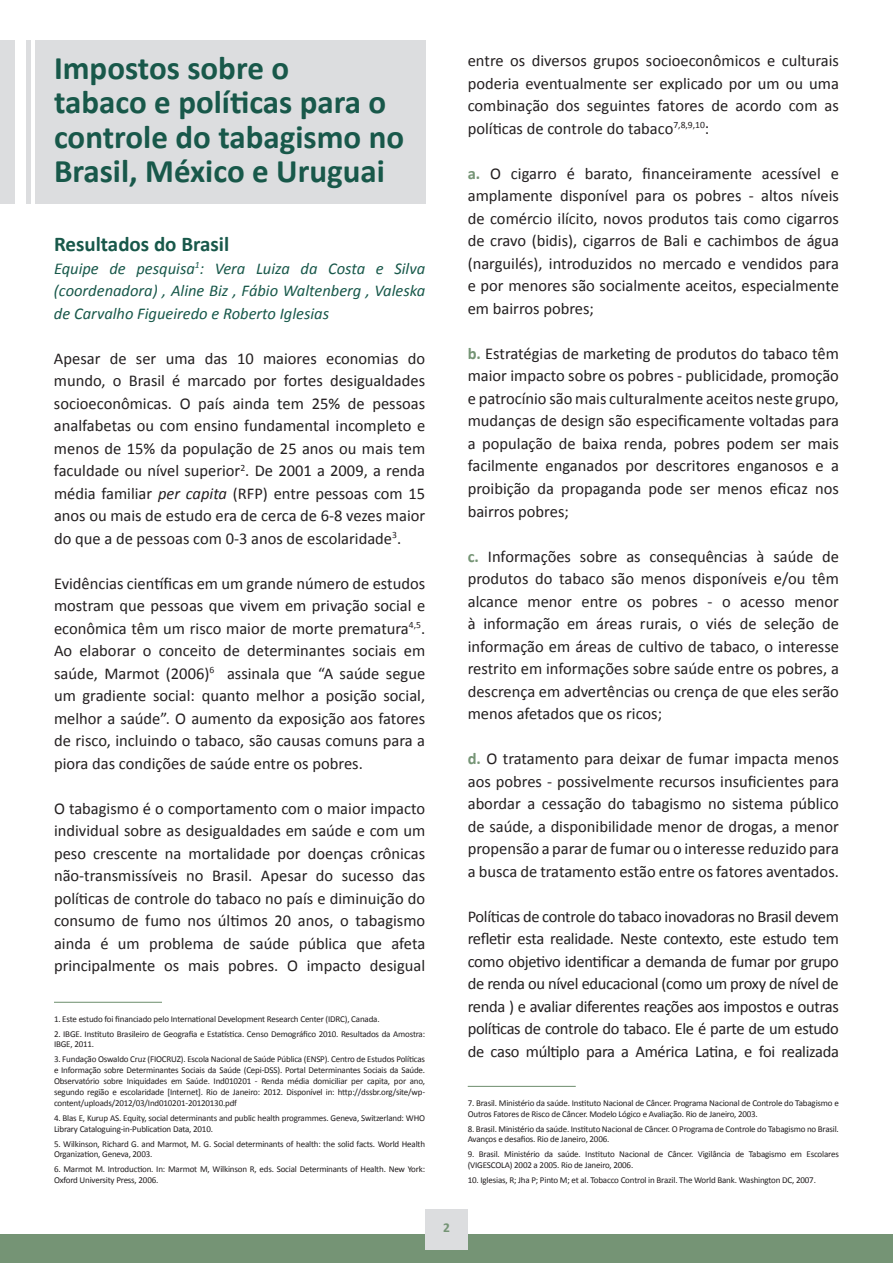
<style>
.page{position:relative;width:893px;height:1263px;background:#fff}
.page>*{position:absolute;margin:0;border:0;box-sizing:border-box;transform-origin:0 0}
.t1{font:700 33px/34.5px "Calibri";color:#18584a}
.t2{font:700 21px "Calibri";color:#18584a}
.t3{font:16.5px/22.5px "Calibri";color:#231f20;text-align:justify}
.t4{font:italic 16.5px/22.5px "Calibri";color:#18584a;text-align:justify}
.t5{font:700 13.5px "Calibri";color:#759475}
.t6{font:9px/10.8px "Calibri";letter-spacing:-.02em;color:#231f20}
.s1{font-style:italic}
.s2{font-weight:700;color:#759475}
</style>
<div class="page">
<div style="left:0;top:1234px;width:893px;height:29px;background:#759475"></div>
<div style="left:425px;top:1209px;width:43px;height:40px;background:#dcdddf"></div>
<div style="left:0;top:40px;width:425px;height:163px;background:#dcdddf"></div>
<hr style="left:54px;top:1002px;width:108px;height:1px;background:#759475">
<hr style="left:468px;top:1086px;width:108px;height:1px;background:#759475">
<div style="left:15px;top:30px;width:11px;height:206px;background:#fff"></div>
<hr style="left:31px;top:30px;width:4px;height:206px;background:#fff">
<h1 class="t1" style="left:54px;top:51px;width:352px">Impostos sobre o<br>tabaco e políticas para o controle do tabagismo no<br>Brasil, México e Uruguai</h1>
<p class="t2" style="left:54px;top:231px;width:177px">Resultados do Brasil</p>
<p class="t4" style="left:54px;top:256px;width:373px">Equipe de pesquisa<sup>1</sup>: Vera Luiza da Costa e Silva (coordenadora) , Aline Biz , Fábio Waltenberg , Valeska de Carvalho Figueiredo e Roberto Iglesias</p>
<p class="t3" style="left:54px;top:347px;width:373px">Apesar de ser uma das 10 maiores economias do mundo, o Brasil é marcado por fortes desigualdades socioeconômicas. O país ainda tem 25% de pessoas analfabetas ou com ensino fundamental incompleto e menos de 15% da população de 25 anos ou mais tem faculdade ou nível superior<sup>2</sup>. De 2001 a 2009, a renda média familiar <span class="s1">per capita</span> (RFP) entre pessoas com 15 anos ou mais de estudo era de cerca de 6-8 vezes maior do que a de pessoas com 0-3 anos de escolaridade<sup>3</sup>.</p>
<p class="t3" style="left:54px;top:572px;width:373px">Evidências científicas em um grande número de estudos mostram que pessoas que vivem em privação social e econômica têm um risco maior de morte prematura<sup>4,5</sup>.<br>Ao elaborar o conceito de determinantes sociais em saúde, Marmot (2006)<sup>6</sup> assinala que “A saúde segue um gradiente social: quanto melhor a posição social, melhor a saúde”. O aumento da exposição aos fatores de risco, incluindo o tabaco, são causas comuns para a piora das condições de saúde entre os pobres.</p>
<p class="t3" style="left:54px;top:797px;width:373px">O tabagismo é o comportamento com o maior impacto individual sobre as desigualdades em saúde e com um peso crescente na mortalidade por doenças crônicas não-transmissíveis no Brasil. Apesar do sucesso das políticas de controle do tabaco no país e diminuição do consumo de fumo nos últimos 20 anos, o tabagismo ainda é um problema de saúde pública que afeta principalmente os mais pobres. O impacto desigual</p>
<p class="t6" style="left:54px;top:1013px;width:327px">1. Este estudo foi financiado pelo International Development Research Center (IDRC), Canada.</p>
<p class="t6" style="left:54px;top:1028px;width:373px">2. IBGE. Instituto Brasileiro de Geografia e Estatística. Censo Demográfico 2010. Resultados da Amostra:<br>IBGE, 2011.</p>
<p class="t6" style="left:54px;top:1054px;width:373px;text-align:justify">3. Fundação Oswaldo Cruz (FIOCRUZ). Escola Nacional de Saúde Pública (ENSP). Centro de Estudos Políticas e Informação sobre Determinantes Sociais da Saúde (Cepi-DSS). Portal Determinantes Sociais da Saúde.<br>Observatório sobre Iniquidades em Saúde. Ind010201 - Renda média domiciliar per capita, por ano, segundo região e escolaridade [Internet]. Rio de Janeiro: 2012. Disponível in: http://dssbr.org/site/wp&shy;content/uploads/2012/03/Ind010201-20120130.pdf</p>
<p class="t6" style="left:54px;top:1112px;width:373px">4. Blas E, Kurup AS. Equity, social determinants and public health programmes. Geneva, Switzerland: WHO<br>Library Cataloguing-in-Publication Data, 2010.</p>
<p class="t6" style="left:54px;top:1138px;width:373px">5. Wilkinson, Richard G. and Marmot, M. G. Social determinants of health: the solid facts. World Health<br>Organization, Geneva, 2003.</p>
<p class="t6" style="left:54px;top:1164px;width:373px">6. Marmot M. Introduction. In: Marmot M, Wilkinson R, eds. Social Determinants of Health. New York:<br>Oxford University Press, 2006.</p>
<p class="t5" style="left:443px;top:1219px;width:8px">2</p>
<p class="t3" style="left:468px;top:50px;width:373px">entre os diversos grupos socioeconômicos e culturais poderia eventualmente ser explicado por um ou uma combinação dos seguintes fatores de acordo com as políticas de controle do tabaco<sup>7,8,9,10</sup>:</p>
<p class="t3" style="left:468px;top:162px;width:373px"><span class="s2">a.</span> O cigarro é barato, financeiramente acessível e amplamente disponível para os pobres - altos níveis de comércio ilícito, novos produtos tais como cigarros de cravo (bidis), cigarros de Bali e cachimbos de água (narguilés), introduzidos no mercado e vendidos para e por menores são socialmente aceitos, especialmente em bairros pobres;</p>
<p class="t3" style="left:468px;top:342px;width:373px"><span class="s2">b.</span> Estratégias de marketing de produtos do tabaco têm maior impacto sobre os pobres - publicidade, promoção e patrocínio são mais culturalmente aceitos neste grupo, mudanças de design são especificamente voltadas para a população de baixa renda, pobres podem ser mais facilmente enganados por descritores enganosos e a proibição da propaganda pode ser menos eficaz nos bairros pobres;</p>
<p class="t3" style="left:468px;top:545px;width:373px"><span class="s2">c.</span> Informações sobre as consequências à saúde de produtos do tabaco são menos disponíveis e/ou têm alcance menor entre os pobres - o acesso menor à informação em áreas rurais, o viés de seleção de informação em áreas de cultivo de tabaco, o interesse restrito em informações sobre saúde entre os pobres, a descrença em advertências ou crença de que eles serão menos afetados que os ricos;</p>
<p class="t3" style="left:468px;top:747px;width:373px"><span class="s2">d.</span> O tratamento para deixar de fumar impacta menos aos pobres - possivelmente recursos insuficientes para abordar a cessação do tabagismo no sistema público de saúde, a disponibilidade menor de drogas, a menor propensão a parar de fumar ou o interesse reduzido para a busca de tratamento estão entre os fatores aventados.</p>
<p class="t3" style="left:468px;top:905px;width:373px">Políticas de controle do tabaco inovadoras no Brasil devem refletir esta realidade. Neste contexto, este estudo tem como objetivo identificar a demanda de fumar por grupo de renda ou nível educacional (como um proxy de nível de renda ) e avaliar diferentes reações aos impostos e outras políticas de controle do tabaco. Ele é parte de um estudo de caso múltiplo para a América Latina, e foi realizada</p>
<p class="t6" style="left:468px;top:1097px;width:373px">7. Brasil. Ministério da saúde. Instituto Nacional de Câncer. Programa Nacional de Controle do Tabagismo e<br>Outros Fatores de Risco de Câncer. Modelo Lógico e Avaliação. Rio de Janeiro, 2003.</p>
<p class="t6" style="left:468px;top:1123px;width:373px">8. Brasil. Ministério da saúde. Instituto Nacional de Câncer. O Programa de Controle do Tabagismo no Brasil.<br>Avanços e desafios. Rio de Janeiro, 2006.</p>
<p class="t6" style="left:468px;top:1149px;width:373px">9. Brasil. Ministério da saúde. Instituto Nacional de Câncer. Vigilância de Tabagismo em Escolares (VIGESCOLA) 2002 a 2005. Rio de Janeiro, 2006.</p>
<p class="t6" style="left:468px;top:1175px;width:350px">10. Iglesias, R; Jha P; Pinto M; et al. Tobacco Control in Brazil. The World Bank. Washington DC, 2007.</p>
</div>
